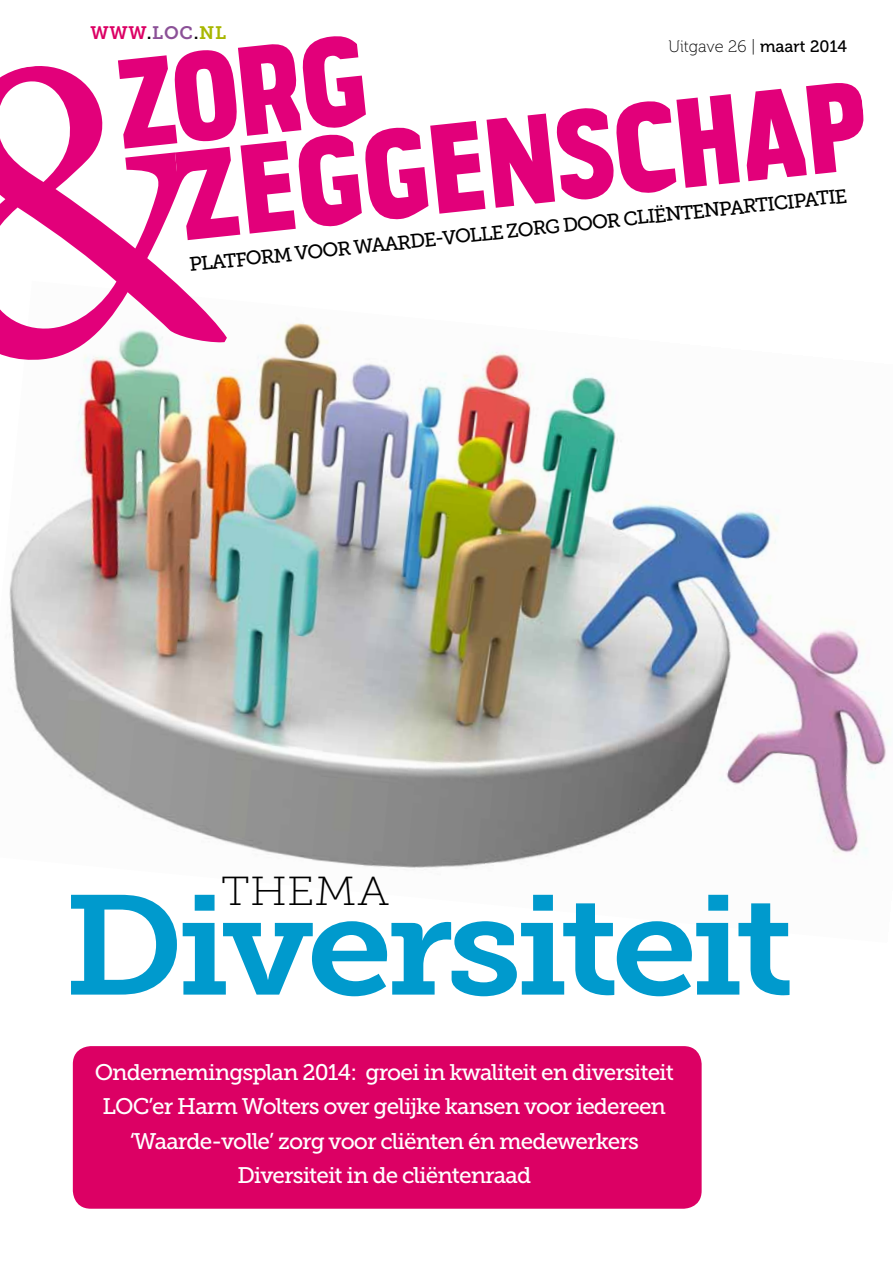
<style>
.page{position:relative;width:893px;height:1263px;background:#fff}
.page>*{position:absolute;margin:0;border:0;box-sizing:border-box;transform-origin:0 0}
.t1{font:140.55px "Museo Slab 700";letter-spacing:-.05em;color:#009acd;scale:1.1 1}
.t2{font:40.5px "Museo Slab 100";letter-spacing:.005em;color:#000;scale:1.1 1}
.t3{font:22.5px/34.3px "Museo Slab 500";letter-spacing:-.04em;color:#fff}
.t4{font:19.5px "Museo Slab 500";color:#000}
.t5{font:18px "Museo Slab 700";letter-spacing:.04em;color:#dc0064}
.t6{font:16.5px "Museo 100";color:#000}
.s1{color:#000}
.s2{color:#8b5197}
.s3{color:#a8b700}
.s4{font-family:"Museo 500"}
</style>
<div class="page">
<img style="left:9px;top:323px;width:880px;height:545px">
<svg style="left:118px;top:36px;width:622px;height:200px"></svg>
<svg style="left:747px;top:83px;width:117px;height:98px"></svg>
<svg style="left:0;top:63px;width:227px;height:302px"></svg>
<div style="left:73px;top:1046px;width:629px;height:163px;background:#dc0064;border-radius:18px"></div>
<p class="t5" style="left:90px;top:23px;width:137px">WWW<span class="s1">.</span><span class="s2">LOC</span><span class="s1">.</span><span class="s3">NL</span></p>
<p class="t6" style="left:668px;top:38px;width:180px">Uitgave 26 | <span class="s4">maart 2014</span></p>
<p class="t4" style="left:188px;top:254px;width:663px;rotate:-6deg">platform voor waarde-volle zorg door cliëntenparticipatie</p>
<h2 class="t2" style="left:221px;top:870px;width:154px">THEMA</h2>
<h1 class="t1" style="left:63px;top:866px;width:666px">DIVERSITEIT</h1>
<p class="t3" style="left:102px;top:1055px;width:573px;text-indent:-8px">Ondernemingsplan 2014: groei in kwaliteit en diversiteit<br>LOC</p>
<p class="t3" style="left:149px;top:1089px;width:519px">’er Harm Wolters over gelijke kansen voor iedereen</p>
<p class="t3" style="left:130px;top:1124px;width:511px">‘Waarde-volle’ zorg voor cliënten én medewerkers</p>
<p class="t3" style="left:237px;top:1158px;width:295px">Diversiteit in de cliëntenraad</p>
</div>
